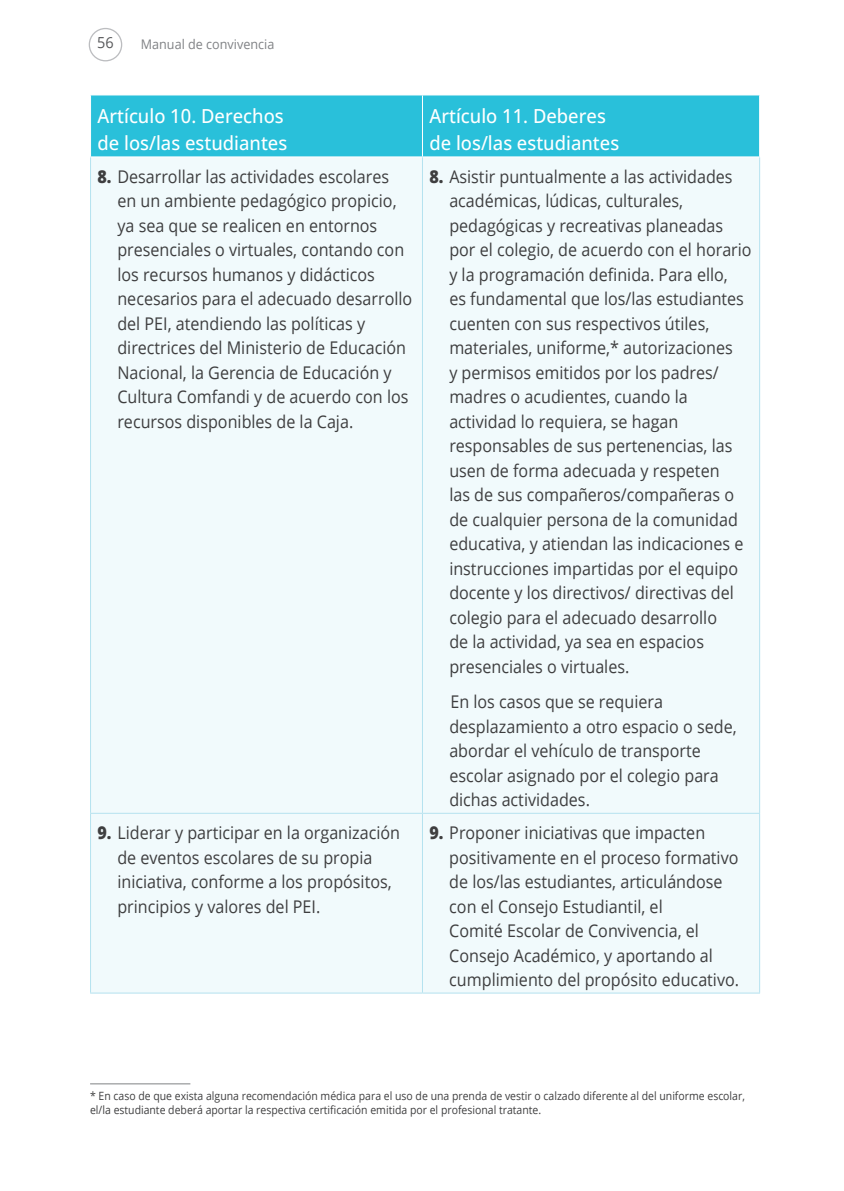
<style>
.page{position:relative;width:844px;height:1191px;background:#fff}
.page>*{position:absolute;margin:0;border:0;box-sizing:border-box;transform-origin:0 0}
.t1{font:500 19.43px/27.3px "Open Sans";color:#fff;scale:.95 1}
.t2{font:17.5px/24.5px "Open Sans";color:#3e3e3f;scale:.92 1}
.t3{font:15.22px "Open Sans";color:#57585a;scale:.95 1}
.t4{font:13.3px "Open Sans";color:#808285;scale:.95 1}
.t5{font:11.38px/14px "Open Sans";color:#3e3e3f;scale:.92 1}
.s1{font-weight:800}
</style>
<div class="page">
<div style="left:89px;top:28px;width:33px;height:33px;border:1px solid #bcbdc0;border-radius:50%"></div>
<div style="left:91px;top:96px;width:668px;height:60px;background:#29c0da"></div>
<div style="left:91px;top:158px;width:668px;height:834px;background:#f1fafc"></div>
<hr style="left:422px;top:95px;width:1px;height:61px;background:#fff">
<hr style="left:90px;top:157px;width:1px;height:656px;background:#b5e2ef">
<hr style="left:422px;top:157px;width:1px;height:656px;background:#b5e2ef">
<hr style="left:759px;top:157px;width:1px;height:656px;background:#b5e2ef">
<hr style="left:90px;top:813px;width:332px;height:1px;background:#b5e2ef">
<hr style="left:90px;top:813px;width:1px;height:179px;background:#b5e2ef">
<hr style="left:422px;top:813px;width:337px;height:1px;background:#b5e2ef">
<hr style="left:422px;top:813px;width:1px;height:179px;background:#b5e2ef">
<hr style="left:759px;top:813px;width:1px;height:179px;background:#b5e2ef">
<hr style="left:90px;top:992px;width:332px;height:1px;background:#b5e2ef">
<hr style="left:422px;top:992px;width:337px;height:1px;background:#b5e2ef">
<hr style="left:90px;top:1083px;width:100px;height:1px;background:#808285">
<p class="t3" style="left:97px;top:32px;width:19px">56</p>
<p class="t4" style="left:141px;top:35px;width:142px">Manual de convivencia</p>
<p class="t1" style="left:97px;top:101px;width:201px">Artículo 10. Derechos de los/las estudiantes</p>
<p class="t1" style="left:429px;top:101px;width:201px">Artículo 11. Deberes de los/las estudiantes</p>
<p class="t2" style="left:117px;top:164px;width:322px;text-indent:-20px"><span class="s1">8.</span> Desarrollar las actividades escolares en un ambiente pedagógico propicio, ya sea que se realicen en entornos presenciales o virtuales, contando con los recursos humanos y didácticos necesarios para el adecuado desarrollo del PEI, atendiendo las políticas y directrices del Ministerio de Educación Nacional, la Gerencia de Educación y Cultura Comfandi y de acuerdo con los recursos disponibles de la Caja.</p>
<p class="t2" style="left:449px;top:164px;width:330px;text-indent:-20px"><span class="s1">8.</span> Asistir puntualmente a las actividades académicas, lúdicas, culturales, pedagógicas y recreativas planeadas por el colegio, de acuerdo con el horario y la programación definida. Para ello,<br>es fundamental que los/las estudiantes cuenten con sus respectivos útiles, materiales, uniforme,* autorizaciones<br>y permisos emitidos por los padres/ madres o acudientes, cuando la actividad lo requiera, se hagan responsables de sus pertenencias, las usen de forma adecuada y respeten<br>las de sus compañeros/compañeras o de cualquier persona de la comunidad educativa, y atiendan las indicaciones e instrucciones impartidas por el equipo docente y los directivos/ directivas del colegio para el adecuado desarrollo<br>de la actividad, ya sea en espacios presenciales o virtuales.</p>
<p class="t2" style="left:449px;top:689px;width:314px">En los casos que se requiera desplazamiento a otro espacio o sede, abordar el vehículo de transporte escolar asignado por el colegio para dichas actividades.</p>
<p class="t2" style="left:117px;top:820px;width:309px;text-indent:-20px"><span class="s1">9.</span> Liderar y participar en la organización de eventos escolares de su propia iniciativa, conforme a los propósitos, principios y valores del PEI.</p>
<p class="t2" style="left:449px;top:820px;width:316px;text-indent:-20px"><span class="s1">9.</span> Proponer iniciativas que impacten positivamente en el proceso formativo de los/las estudiantes, articulándose con el Consejo Estudiantil, el<br>Comité Escolar de Convivencia, el Consejo Académico, y aportando al cumplimiento del propósito educativo.</p>
<p class="t5" style="left:90px;top:1088px;width:713px">* En caso de que exista alguna recomendación médica para el uso de una prenda de vestir o calzado diferente al del uniforme escolar, el/la estudiante deberá aportar la respectiva certificación emitida por el profesional tratante.</p>
</div>
